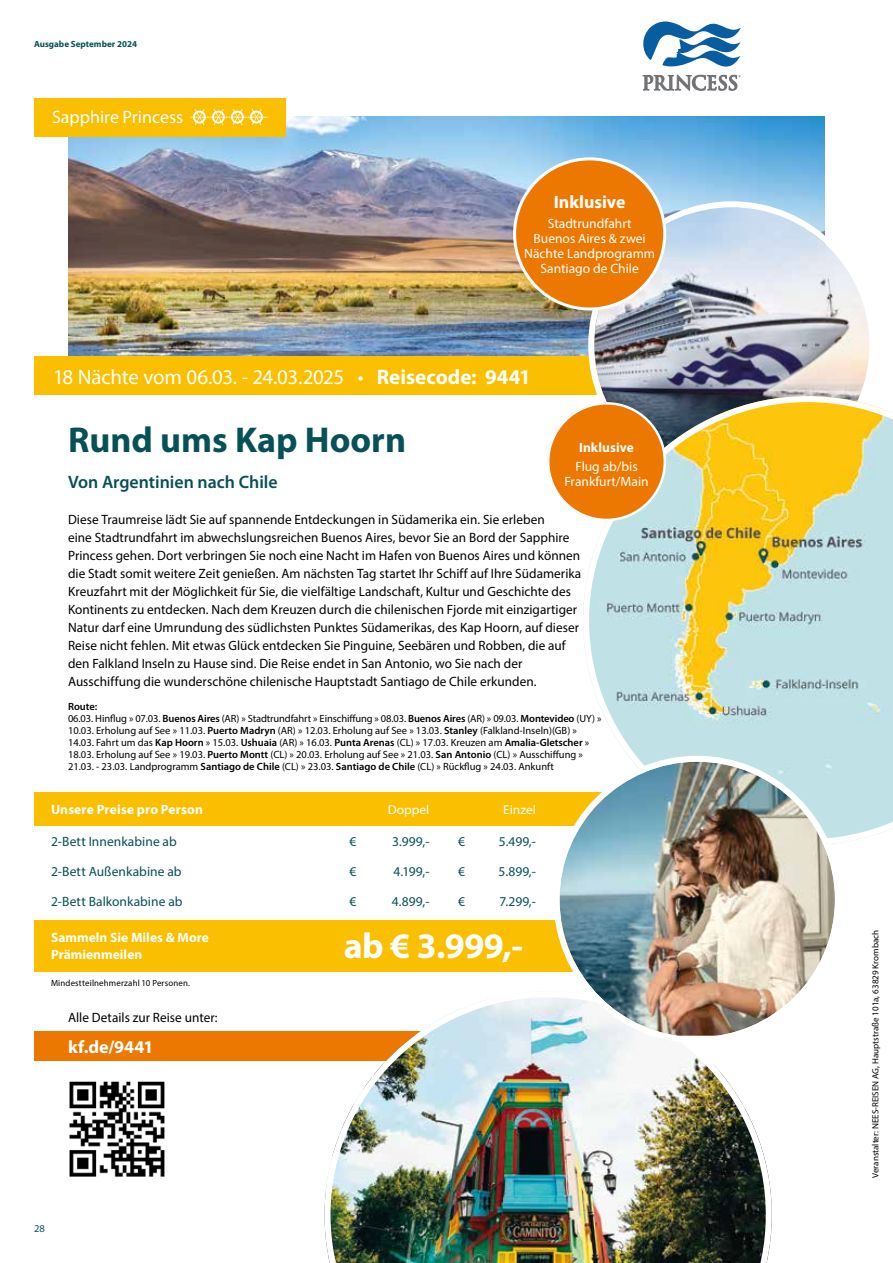
<style>
.page{position:relative;width:893px;height:1263px;background:#fff}
.page>*{position:absolute;margin:0;border:0;box-sizing:border-box;transform-origin:0 0}
.t1{font:700 36px "Myriad Pro";color:#075156}
.t2{font:700 36px "Myriad Pro";color:#fff}
.t3{font:21px "Myriad Pro";letter-spacing:-.015em;color:#fff}
.t4{font:600 18px "Myriad Pro";color:#075156}
.t5{font:700 18px "Myriad Pro";color:#fff}
.t6{font:18px "Myriad Pro";color:#fff}
.t7{font:13.5px/18px "Myriad Pro";letter-spacing:.005em;color:#000}
.t8{font:13.5px "Myriad Pro";letter-spacing:.005em;color:#075156}
.t9{font:13.5px/15px "Myriad Pro";color:#fff;text-align:center}
.t10{font:700 13.5px/16.5px "Myriad Pro";color:#fff}
.t11{font:12.9px "Myriad Pro";color:#fff;scale:1.05 1}
.t12{font:10.5px/12px "Myriad Pro";color:#000}
.t13{font:10.5px "Myriad Pro";color:#075156}
.t14{font:9px "Myriad Pro";color:#000}
.t15{font:9px "Myriad Pro";letter-spacing:.02em;color:#000}
.t16{font:700 9px "Myriad Pro";color:#075156}
.s1{font-weight:700}
.s2{font-weight:600}
</style>
<div class="page">
<div style="left:34px;top:1031px;width:451px;height:30px;background:#ed7801"></div>
<img style="left:325px;top:997px;width:447px;height:266px">
<img style="left:68px;top:116px;width:757px;height:240px">
<div style="left:34px;top:356px;width:597px;height:38px;background:#f9bf00"></div>
<img style="left:594px;top:207px;width:276px;height:276px;border-radius:138px">
<svg style="left:642px;top:21px;width:99px;height:70px"></svg>
<img style="left:69px;top:1081px;width:96px;height:96px">
<div style="left:34px;top:792px;width:525px;height:34px;background:#f9bf00"></div>
<div style="left:34px;top:920px;width:662px;height:51px;background:#f9bf00"></div>
<div style="left:515px;top:159px;width:150px;height:150px;background:#ed7801;border-radius:50%"></div>
<div style="left:513px;top:157px;width:153px;height:153px;border:3px solid #fff;border-radius:50%"></div>
<div style="left:34px;top:98px;width:251px;height:38px;background:#f9bf00"></div>
<svg style="left:190px;top:109px;width:77px;height:16px"></svg>
<svg style="left:583px;top:396px;width:310px;height:448px"></svg>
<img style="left:559px;top:762px;width:276px;height:274px">
<div style="left:553px;top:756px;width:288px;height:287px;border:6px solid #fff;border-radius:50%"></div>
<div style="left:548px;top:403px;width:117px;height:117px;background:#ed7801;border-radius:50%"></div>
<div style="left:547px;top:402px;width:119px;height:119px;border:2px solid #fff;border-radius:50%"></div>
<p class="t16" style="left:34px;top:39px;width:105px">Ausgabe September 2024</p>
<h3 class="t6" style="left:52px;top:106px;width:133px">Sapphire Princess</h3>
<h3 class="t5" style="left:554px;top:192px;width:73px">Inklusive</h3>
<p class="t9" style="left:524px;top:215px;width:133px">Stadtrundfahrt<br>Buenos Aires &amp; zwei<br>Nächte Landprogramm<br>Santiago de Chile</p>
<h2 class="t3" style="left:53px;top:364px;width:479px">18 Nächte vom 06.03. - 24.03.2025 • <span class="s1">Reisecode: 9441</span></h2>
<h1 class="t1" style="left:68px;top:420px;width:340px">Rund ums Kap Hoorn</h1>
<p class="t10" style="left:579px;top:439px;width:56px">Inklusive</p>
<p class="t9" style="left:564px;top:459px;width:86px">Flug ab/bis<br>Frankfurt/Main</p>
<h3 class="t4" style="left:68px;top:472px;width:211px">Von Argentinien nach Chile</h3>
<p class="t7" style="left:68px;top:510px;width:515px">Diese Traumreise lädt Sie auf spannende Entdeckungen in Südamerika ein. Sie erleben<br>eine Stadtrundfahrt im abwechslungsreichen Buenos Aires, bevor Sie an Bord der Sapphire Princess gehen. Dort verbringen Sie noch eine Nacht im Hafen von Buenos Aires und können die Stadt somit weitere Zeit genießen. Am nächsten Tag startet Ihr Schiff auf Ihre Südamerika Kreuzfahrt mit der Möglichkeit für Sie, die vielfältige Landschaft, Kultur und Geschichte des Kontinents zu entdecken. Nach dem Kreuzen durch die chilenischen Fjorde mit einzigartiger Natur darf eine Umrundung des südlichsten Punktes Südamerikas, des Kap Hoorn, auf dieser Reise nicht fehlen. Mit etwas Glück entdecken Sie Pinguine, Seebären und Robben, die auf den Falkland Inseln zu Hause sind. Die Reise endet in San Antonio, wo Sie nach der Ausschiffung die wunderschöne chilenische Hauptstadt Santiago de Chile erkunden.</p>
<p class="t12" style="left:68px;top:700px;width:535px"><span class="s2">Route:<br></span>06.03. Hinflug » 07.03. <span class="s2">Buenos Aires</span> (AR) » Stadtrundfahrt » Einschiffung » 08.03. <span class="s2">Buenos Aires</span> (AR) » 09.03. <span class="s2">Montevideo</span> (UY) » 10.03. Erholung auf See » 11.03. <span class="s2">Puerto Madryn</span> (AR) » 12.03. Erholung auf See » 13.03. <span class="s2">Stanley</span> (Falkland-Inseln)(GB) » 14.03. Fahrt um das <span class="s2">Kap Hoorn</span> » 15.03. <span class="s2">Ushuaia</span> (AR) » 16.03. <span class="s2">Punta Arenas</span> (CL) » 17.03. Kreuzen am <span class="s2">Amalia-Gletscher</span> » 18.03. Erholung auf See » 19.03. <span class="s2">Puerto Montt</span> (CL) » 20.03. Erholung auf See » 21.03. <span class="s2">San Antonio</span> (CL) » Ausschiffung » 21.03. - 23.03. Landprogramm <span class="s2">Santiago de Chile</span> (CL) » 23.03. <span class="s2">Santiago de Chile</span> (CL) » Rückflug » 24.03. Ankunft</p>
<p class="t10" style="left:51px;top:801px;width:154px">Unsere Preise pro Person</p>
<p class="t11" style="left:388px;top:802px;width:41px">Doppel</p>
<p class="t11" style="left:503px;top:802px;width:33px">Einzel</p>
<p class="t8" style="left:51px;top:833px;width:127px">2-Bett Innenkabine ab</p>
<p class="t8" style="left:349px;top:833px;width:8px">€</p>
<p class="t8" style="left:392px;top:833px;width:39px">3.999,-</p>
<p class="t8" style="left:458px;top:833px;width:8px">€</p>
<p class="t8" style="left:499px;top:833px;width:39px">5.499,-</p>
<p class="t8" style="left:51px;top:863px;width:132px">2-Bett Außenkabine ab</p>
<p class="t8" style="left:349px;top:863px;width:8px">€</p>
<p class="t8" style="left:394px;top:863px;width:37px">4.199,-</p>
<p class="t8" style="left:458px;top:863px;width:8px">€</p>
<p class="t8" style="left:499px;top:863px;width:39px">5.899,-</p>
<p class="t8" style="left:51px;top:893px;width:133px">2-Bett Balkonkabine ab</p>
<p class="t8" style="left:349px;top:893px;width:8px">€</p>
<p class="t8" style="left:392px;top:893px;width:39px">4.899,-</p>
<p class="t8" style="left:458px;top:893px;width:8px">€</p>
<p class="t8" style="left:500px;top:893px;width:38px">7.299,-</p>
<p class="t10" style="left:51px;top:930px;width:159px">Sammeln Sie Miles &amp; More<br>Prämienmeilen</p>
<h1 class="t2" style="left:344px;top:925px;width:181px">ab € 3.999,-</h1>
<p class="t15" style="left:51px;top:977px;width:140px">Mindestteilnehmerzahl 10 Personen.</p>
<p class="t7" style="left:68px;top:1008px;width:151px">Alle Details zur Reise unter:</p>
<h3 class="t5" style="left:68px;top:1037px;width:87px">kf.de/9441</h3>
<p class="t13" style="left:34px;top:1222px;width:12px">28</p>
<p class="t14" style="left:870px;top:1178px;width:249px;rotate:-90deg">Veranstalter: NEES-REISEN AG, Hauptstraße 101a, 63829 Krombach</p>
</div>
